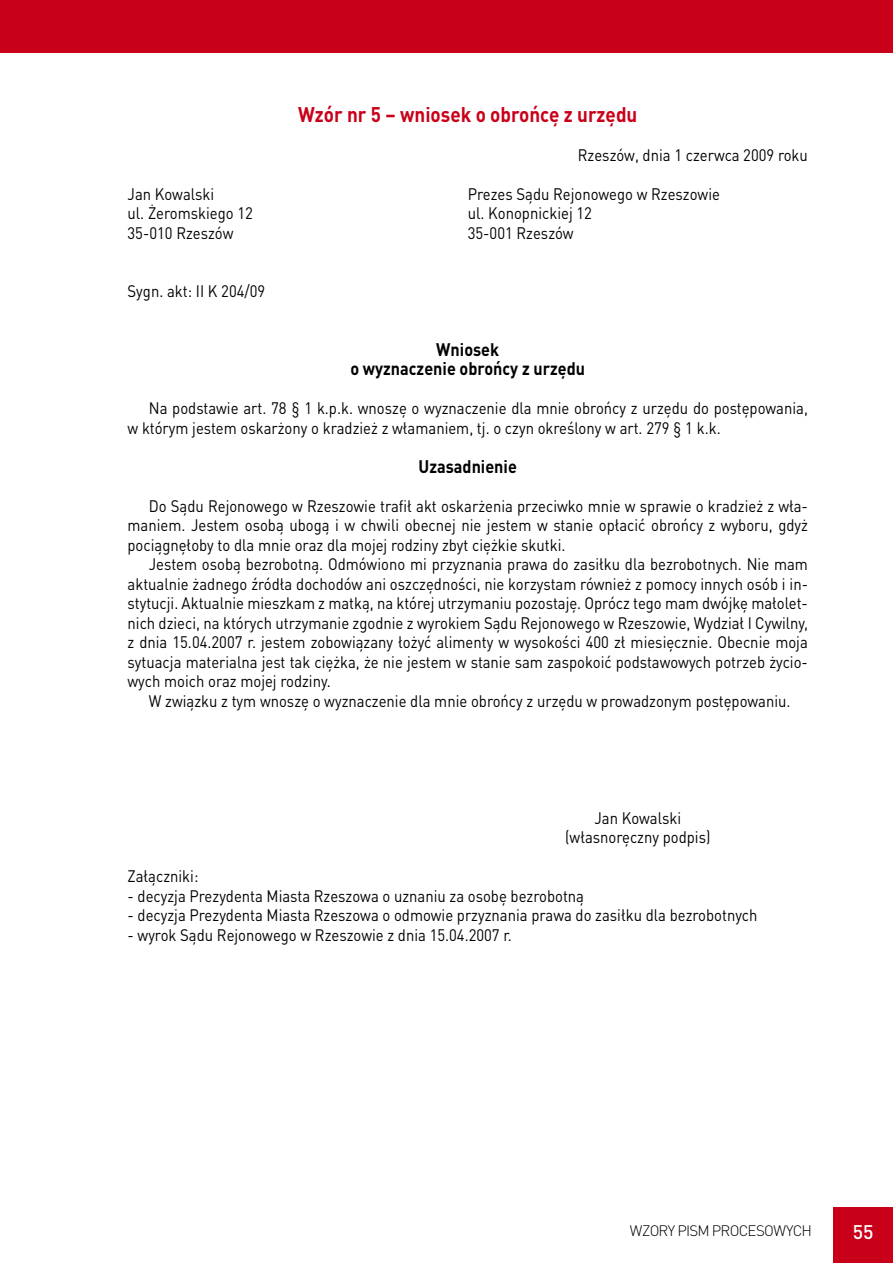
<style>
.page{position:relative;width:893px;height:1263px;background:#fff}
.page>*{position:absolute;margin:0;border:0;box-sizing:border-box;transform-origin:0 0}
.t1{font:700 21px "DIN Pro";color:#c90019;scale:.9 1}
.t2{font:500 19.5px "DIN Pro";color:#fff}
.t3{font:700 18px/19.5px "DIN Pro";color:#000;text-align:center;scale:.9 1}
.t4{font:16.5px/19.5px "DIN Pro";color:#000;scale:.9 1}
.t5{font:300 15px "DIN Pro";letter-spacing:-.045em;color:#000}
</style>
<div class="page">
<div style="left:833px;top:1208px;width:60px;height:55px;background:#c90019"></div>
<div style="left:0;top:0;width:893px;height:53px;background:#c90019"></div>
<p class="t4" style="left:128px;top:183px;width:141px">Jan Kowalski<br>ul. Żeromskiego 12<br>35-010 Rzeszów</p>
<p class="t4" style="left:128px;top:281px;width:155px">Sygn. akt: II K 204/09</p>
<p class="t1" style="left:298px;top:100px;width:379px">Wzór nr 5 – wniosek o obrońcę z urzędu</p>
<p class="t4" style="left:578px;top:144px;width:257px">Rzeszów, dnia 1 czerwca 2009 roku</p>
<p class="t4" style="left:468px;top:183px;width:282px">Prezes Sądu Rejonowego w Rzeszowie ul. Konopnickiej 12<br>35-001 Rzeszów</p>
<p class="t3" style="left:350px;top:339px;width:262px">Wniosek<br>o wyznaczenie obrońcy z urzędu</p>
<p class="t4" style="left:128px;top:398px;width:757px;text-indent:21px">Na podstawie art. 78 § 1 k.p.k. wnoszę o wyznaczenie dla mnie obrońcy z urzędu do postępowania, w którym jestem oskarżony o kradzież z włamaniem, tj. o czyn określony w art. 279 § 1 k.k.</p>
<p class="t3" style="left:419px;top:456px;width:111px">Uzasadnienie</p>
<p class="t4" style="left:128px;top:495px;width:757px;text-align:justify;text-indent:21px">Do Sądu Rejonowego w Rzeszowie trafił akt oskarżenia przeciwko mnie w sprawie o kradzież z wła&shy;maniem. Jestem osobą ubogą i w chwili obecnej nie jestem w stanie opłacić obrońcy z wyboru, gdyż pociągnęłoby to dla mnie oraz dla mojej rodziny zbyt ciężkie skutki.</p>
<p class="t4" style="left:128px;top:554px;width:757px;text-align:justify;text-indent:21px">Jestem osobą bezrobotną. Odmówiono mi przyznania prawa do zasiłku dla bezrobotnych. Nie mam aktualnie żadnego źródła dochodów ani oszczędności, nie korzystam również z pomocy innych osób i in&shy;stytucji. Aktualnie mieszkam z matką, na której utrzymaniu pozostaję. Oprócz tego mam dwójkę małolet&shy;nich dzieci, na których utrzymanie zgodnie z wyrokiem Sądu Rejonowego w Rzeszowie, Wydział I Cywilny, z dnia 15.04.2007 r. jestem zobowiązany łożyć alimenty w wysokości 400 zł miesięcznie. Obecnie moja sytuacja materialna jest tak ciężka, że nie jestem w stanie sam zaspokoić podstawowych potrzeb życio&shy;wych moich oraz mojej rodziny.</p>
<p class="t4" style="left:149px;top:690px;width:714px">W związku z tym wnoszę o wyznaczenie dla mnie obrońcy z urzędu w prowadzonym postępowaniu.</p>
<p class="t4" style="left:565px;top:807px;width:163px;text-align:center">Jan Kowalski (własnoręczny podpis)</p>
<p class="t4" style="left:128px;top:866px;width:80px">Załączniki:</p>
<p class="t4" style="left:128px;top:885px;width:509px">- decyzja Prezydenta Miasta Rzeszowa o uznaniu za osobę bezrobotną</p>
<p class="t4" style="left:128px;top:905px;width:701px">- decyzja Prezydenta Miasta Rzeszowa o odmowie przyznania prawa do zasiłku dla bezrobotnych</p>
<p class="t4" style="left:128px;top:924px;width:428px">- wyrok Sądu Rejonowego w Rzeszowie z dnia 15.04.2007 r.</p>
<p class="t5" style="left:630px;top:1220px;width:184px">WZORY PISM PROCESOWYCH</p>
<p class="t2" style="left:853px;top:1219px;width:22px">55</p>
</div>
